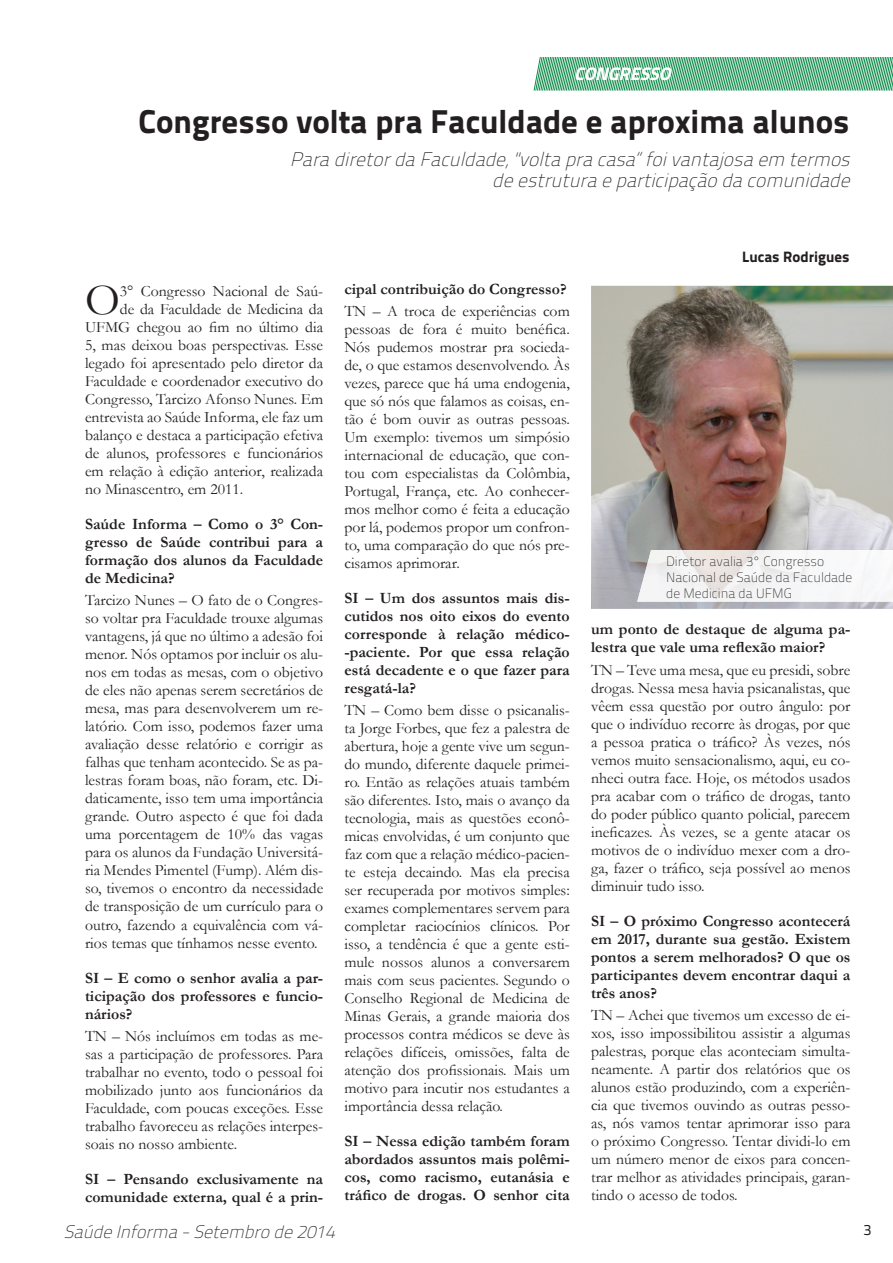
<style>
.page{position:relative;width:893px;height:1263px;background:#fff}
.page>*{position:absolute;margin:0;border:0;box-sizing:border-box;transform-origin:0 0}
.t1{font:44.55px "Garamond";color:#231f20}
.t2{font:33px "Titillium Text 20 L 999 wt";color:#231f20}
.t3{font:italic 19.5px/21px "Titillium Text 20 L 1 wt";color:#231f20;text-align:right}
.t4{font:italic 18px "Titillium Text 20 L 1 wt";color:#231f20}
.t5{font:italic 18px "Titillium Text 20 L 999 wt";color:#fff}
.t6{font:15.75px/18px "Garamond";color:#231f20;text-align:justify}
.t7{font:700 15.75px/18px "Garamond";color:#231f20;text-align:justify}
.t8{font:15px "Titillium Text 20 L 999 wt";color:#231f20}
.t9{font:15px "Titillium Text 20 L 400 wt";color:#231f20}
.t10{font:13.5px/16.2px "Titillium Text 20 L 1 wt";color:#231f20}
</style>
<div class="page">
<svg style="left:533px;top:57px;width:360px;height:34px;background:#71bb94"></svg>
<img style="left:591px;top:286px;width:302px;height:323px">
<img style="left:637px;top:550px;width:256px;height:52px">
<p class="t5" style="left:574px;top:60px;width:104px">CONGRESSO</p>
<h2 class="t2" style="left:138px;top:95px;width:713px">Congresso volta pra Faculdade e aproxima alunos</h2>
<p class="t3" style="left:290px;top:148px;width:567px">ParadiretordaFaculdade,“voltapracasa”foivantajosaem termos deestruturaeparticipaçãodacomunidade</p>
<h1 class="t1" style="left:85px;top:270px;width:36px">O</h1>
<p class="t6" style="left:120px;top:282px;width:205px">3° Congresso Nacional de Saú-</p>
<p class="t6" style="left:120px;top:300px;width:205px">de da Faculdade de Medicina da</p>
<p class="t6" style="left:85px;top:318px;width:240px">UFMG chegou ao fim no último dia</p>
<p class="t6" style="left:85px;top:336px;width:240px">5, mas deixou boas perspectivas. Esse</p>
<p class="t6" style="left:85px;top:354px;width:240px">legado foi apresentado pelo diretor da</p>
<p class="t6" style="left:85px;top:372px;width:240px">Faculdade e coordenador executivo do</p>
<p class="t6" style="left:85px;top:390px;width:240px">Congresso, Tarcizo Afonso Nunes. Em</p>
<p class="t6" style="left:85px;top:408px;width:240px">entrevista ao Saúde Informa, ele faz um</p>
<p class="t6" style="left:85px;top:426px;width:240px">balanço e destaca a participação efetiva</p>
<p class="t6" style="left:85px;top:444px;width:240px">de alunos, professores e funcionários</p>
<p class="t6" style="left:85px;top:462px;width:240px">em relação à edição anterior, realizada</p>
<p class="t6" style="left:85px;top:480px;width:160px">no Minascentro, em 2011.</p>
<p class="t7" style="left:85px;top:515px;width:240px">Saúde Informa – Como o 3° Con&shy;gresso de Saúde contribui para a formação dos alunos da Faculdade de Medicina?</p>
<p class="t6" style="left:85px;top:591px;width:240px">Tarcizo Nunes – O fato de o Congres&shy;so voltar pra Faculdade trouxe algumas vantagens, já que no último a adesão foi menor. Nós optamos por incluir os alu&shy;nos em todas as mesas, com o objetivo de eles não apenas serem secretários de mesa, mas para desenvolverem um re&shy;latório. Com isso, podemos fazer uma avaliação desse relatório e corrigir as falhas que tenham acontecido. Se as pa&shy;lestras foram boas, não foram, etc. Di&shy;daticamente, isso tem uma importância grande. Outro aspecto é que foi dada uma porcentagem de 10% das vagas para os alunos da Fundação Universitá&shy;ria Mendes Pimentel (Fump). Além dis&shy;so, tivemos o encontro da necessidade de transposição de um currículo para o outro, fazendo a equivalência com vá&shy;rios temas que tínhamos nesse evento.</p>
<p class="t7" style="left:85px;top:968px;width:240px">SI – E como o senhor avalia a par&shy;ticipação dos professores e funcio&shy;nários?</p>
<p class="t6" style="left:85px;top:1026px;width:240px">TN – Nós incluímos em todas as me&shy;sas a participação de professores. Para trabalhar no evento, todo o pessoal foi mobilizado junto aos funcionários da Faculdade, com poucas exceções. Esse trabalho favoreceu as relações interpes&shy;soais no nosso ambiente.</p>
<p class="t7" style="left:85px;top:1170px;width:240px">SI – Pensando exclusivamente na comunidade externa, qual é a prin-</p>
<p class="t7" style="left:344px;top:280px;width:224px">cipal contribuição do Congresso?</p>
<p class="t6" style="left:344px;top:301px;width:227px">TN – A troca de experiências com pessoas de fora é muito benéfica.<br>Nós pudemos mostrar pra socieda&shy;de, o que estamos desenvolvendo. Às vezes, parece que há uma endogenia, que só nós que falamos as coisas, en&shy;tão é bom ouvir as outras pessoas.<br>Um exemplo: tivemos um simpósio internacional de educação, que con&shy;tou com especialistas da Colômbia, Portugal, França, etc. Ao conhecer&shy;mos melhor como é feita a educação por lá, podemos propor um confron&shy;to, uma comparação do que nós pre&shy;cisamos aprimorar.</p>
<p class="t7" style="left:344px;top:589px;width:227px">SI – Um dos assuntos mais dis&shy;cutidos nos oito eixos do evento corresponde à relação médico--paciente. Por que essa relação está decadente e o que fazer para resgatá-la?</p>
<p class="t6" style="left:344px;top:701px;width:227px">TN – Como bem disse o psicanalis&shy;ta Jorge Forbes, que fez a palestra de abertura, hoje a gente vive um segun&shy;do mundo, diferente daquele primei&shy;ro. Então as relações atuais também são diferentes. Isto, mais o avanço da tecnologia, mais as questões econô&shy;micas envolvidas, é um conjunto que faz com que a relação médico-pacien&shy;te esteja decaindo. Mas ela precisa ser recuperada por motivos simples: exames complementares servem para completar raciocínios clínicos. Por isso, a tendência é que a gente esti&shy;mule nossos alunos a conversarem mais com seus pacientes. Segundo o Conselho Regional de Medicina de Minas Gerais, a grande maioria dos processos contra médicos se deve às relações difíceis, omissões, falta de atenção dos profissionais. Mais um motivo para incutir nos estudantes a importância dessa relação.</p>
<p class="t7" style="left:344px;top:1132px;width:227px">SI – Nessa edição também foram abordados assuntos mais polêmi&shy;cos, como racismo, eutanásia e tráfico de drogas. O senhor cita</p>
<p class="t4" style="left:64px;top:1218px;width:278px">SaúdeInforma-Setembrode2014</p>
<p class="t8" style="left:742px;top:244px;width:109px">Lucas Rodrigues</p>
<p class="t10" style="left:666px;top:553px;width:188px">Diretor avalia 3° Congresso<br>Nacional de Saúde da Faculdade de Medicina da UFMG</p>
<p class="t7" style="left:591px;top:620px;width:261px">um ponto de destaque de alguma pa&shy;lestra que vale uma reflexão maior?</p>
<p class="t6" style="left:591px;top:660px;width:261px">TN – Teve uma mesa, que eu presidi, sobre drogas. Nessa mesa havia psicanalistas, que vêem essa questão por outro ângulo: por que o indivíduo recorre às drogas, por que a pessoa pratica o tráfico? Às vezes, nós vemos muito sensacionalismo, aqui, eu co&shy;nheci outra face. Hoje, os métodos usados pra acabar com o tráfico de drogas, tanto do poder público quanto policial, parecem ineficazes. Às vezes, se a gente atacar os motivos de o indivíduo mexer com a dro&shy;ga, fazer o tráfico, seja possível ao menos diminuir tudo isso.</p>
<p class="t7" style="left:591px;top:912px;width:261px">SI – O próximo Congresso acontecerá em 2017, durante sua gestão. Existem pontos a serem melhorados? O que os participantes devem encontrar daqui a três anos?</p>
<p class="t6" style="left:591px;top:1005px;width:261px">TN – Achei que tivemos um excesso de ei&shy;xos, isso impossibilitou assistir a algumas palestras, porque elas aconteciam simulta&shy;neamente. A partir dos relatórios que os alunos estão produzindo, com a experiên&shy;cia que tivemos ouvindo as outras pesso&shy;as, nós vamos tentar aprimorar isso para o próximo Congresso. Tentar dividi-lo em um número menor de eixos para concen&shy;trar melhor as atividades principais, garan&shy;tindo o acesso de todos.</p>
<p class="t9" style="left:863px;top:1219px;width:9px">3</p>
</div>
